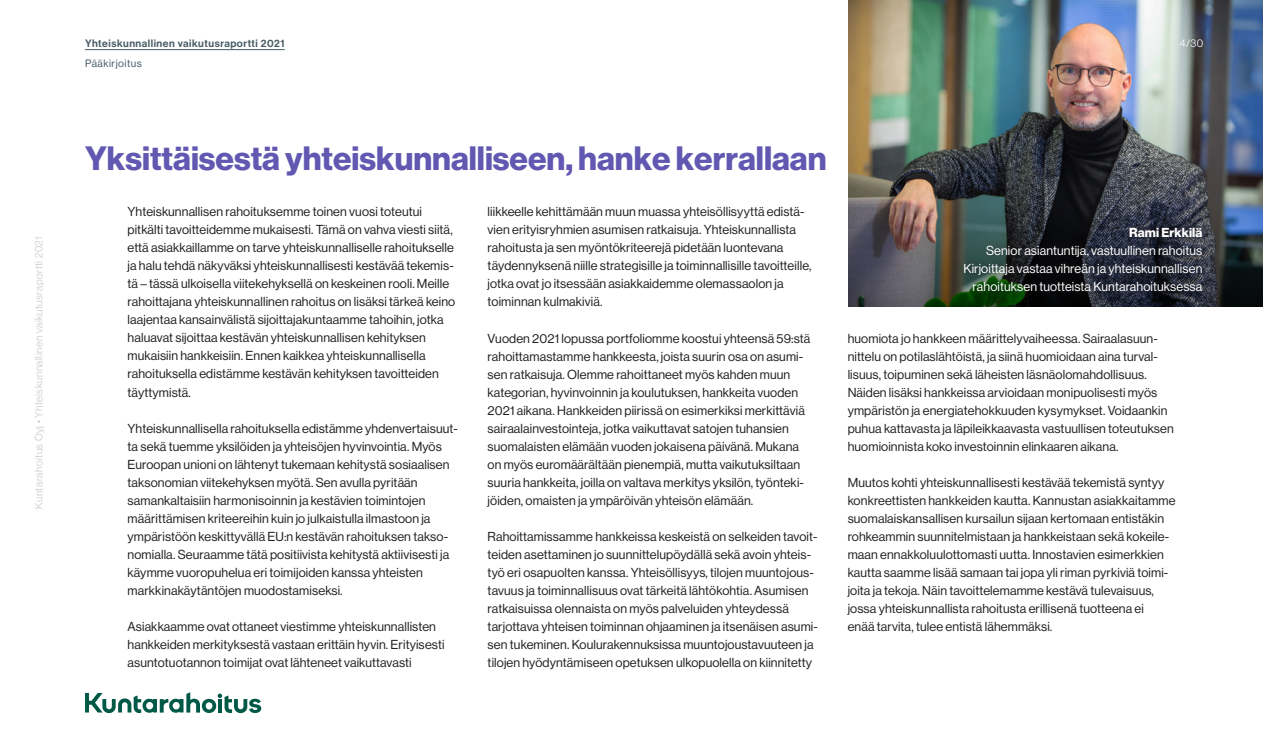
<style>
.page{position:relative;width:1263px;height:745px;background:#fff}
.page>*{position:absolute;margin:0;border:0;box-sizing:border-box;transform-origin:0 0}
.t1{font:33px "N Haas Grotesk DS Pro 75 Bd";color:#6258b1}
.t2{font:12.75px/18px "N Haas Grotesk DS Pro 55 Rg";letter-spacing:.01em;color:#231f20}
.t3{font:12.75px/18px "N Haas Grotesk DS Pro 55 Rg";letter-spacing:.01em;color:#fff;text-align:right}
.t4{font:12.75px "N Haas Grotesk DS Pro 75 Bd";letter-spacing:.01em;color:#fff}
.t5{font:10.5px "N Haas Grotesk DS Pro 45 Lt";letter-spacing:.05em;color:#c7c8ca}
.t6{font:10.5px "N Haas Grotesk DS Pro 65 Md";letter-spacing:.05em;color:#465a64}
.t7{font:10.5px "N Haas Grotesk DS Pro 55 Rg";letter-spacing:.05em;color:#465a64}
.t8{font:10.5px "N Haas Grotesk DS Pro 45 Lt";color:#fff}
</style>
<div class="page">
<img style="left:848px;top:0;width:415px;height:306px">
<div style="left:956px;top:219px;width:254px;height:80px;background:#231f20;opacity:.75"></div>
<svg style="left:85px;top:692px;width:176px;height:20px"></svg>
<hr style="left:85px;top:49px;width:200px;height:1px;background:#465a64">
<p class="t5" style="left:33px;top:508px;width:274px;rotate:-90deg">Kuntarahoitus Oyj • Yhteiskunnallinen vaikutusraportti 2021</p>
<p class="t6" style="left:85px;top:37px;width:201px">Yhteiskunnallinen vaikutusraportti 2021</p>
<p class="t7" style="left:85px;top:58px;width:58px">Pääkirjoitus</p>
<p class="t8" style="left:1180px;top:37px;width:25px">4/30</p>
<h1 class="t1" style="left:85px;top:139px;width:743px">Yksittäisestä yhteiskunnalliseen, hanke kerrallaan</h1>
<p class="t2" style="left:128px;top:203px;width:329px">Yhteiskunnallisen rahoituksemme toinen vuosi toteutui pitkälti tavoitteidemme mukaisesti. Tämä on vahva viesti siitä, että asiakkaillamme on tarve yhteiskunnalliselle rahoitukselle ja halu tehdä näkyväksi yhteiskunnallisesti kestävää tekemis&shy;tä – tässä ulkoisella viitekehyksellä on keskeinen rooli. Meille rahoittajana yhteiskunnallinen rahoitus on lisäksi tärkeä keino laajentaa kansainvälistä sijoittajakuntaamme tahoihin, jotka haluavat sijoittaa kestävän yhteiskunnallisen kehityksen mukaisiin hankkeisiin. Ennen kaikkea yhteiskunnallisella rahoituksella edistämme kestävän kehityksen tavoitteiden täyttymistä.</p>
<p class="t2" style="left:128px;top:419px;width:332px">Yhteiskunnallisella rahoituksella edistämme yhdenvertaisuut&shy;ta sekä tuemme yksilöiden ja yhteisöjen hyvinvointia. Myös Euroopan unioni on lähtenyt tukemaan kehitystä sosiaalisen taksonomian viitekehyksen myötä. Sen avulla pyritään samankaltaisiin harmonisoinnin ja kestävien toimintojen määrittämisen kriteereihin kuin jo julkaistulla ilmastoon ja ympäristöön keskittyvällä EU:n kestävän rahoituksen takso&shy;nomialla. Seuraamme tätä positiivista kehitystä aktiivisesti ja käymme vuoropuhelua eri toimijoiden kanssa yhteisten markkinakäytäntöjen muodostamiseksi.</p>
<p class="t2" style="left:128px;top:617px;width:318px">Asiakkaamme ovat ottaneet viestimme yhteiskunnallisten hankkeiden merkityksestä vastaan erittäin hyvin. Erityisesti asuntotuotannon toimijat ovat lähteneet vaikuttavasti</p>
<p class="t2" style="left:488px;top:203px;width:325px">liikkeelle kehittämään muun muassa yhteisöllisyyttä edistä&shy;vien erityisryhmien asumisen ratkaisuja. Yhteiskunnallista rahoitusta ja sen myöntökriteerejä pidetään luontevana täydennyksenä niille strategisille ja toiminnallisille tavoitteille, jotka ovat jo itsessään asiakkaidemme olemassaolon ja toiminnan kulmakiviä.</p>
<p class="t2" style="left:488px;top:329px;width:324px">Vuoden 2021 lopussa portfoliomme koostui yhteensä 59:stä rahoittamastamme hankkeesta, joista suurin osa on asumi&shy;sen ratkaisuja. Olemme rahoittaneet myös kahden muun kategorian, hyvinvoinnin ja koulutuksen, hankkeita vuoden 2021 aikana. Hankkeiden piirissä on esimerkiksi merkittäviä sairaalainvestointeja, jotka vaikuttavat satojen tuhansien suomalaisten elämään vuoden jokaisena päivänä. Mukana on myös euromäärältään pienempiä, mutta vaikutuksiltaan suuria hankkeita, joilla on valtava merkitys yksilön, työnteki&shy;jöiden, omaisten ja ympäröivän yhteisön elämään.</p>
<p class="t2" style="left:488px;top:527px;width:332px">Rahoittamissamme hankkeissa keskeistä on selkeiden tavoit&shy;teiden asettaminen jo suunnittelupöydällä sekä avoin yhteis&shy;työ eri osapuolten kanssa. Yhteisöllisyys, tilojen muuntojous&shy;tavuus ja toiminnallisuus ovat tärkeitä lähtökohtia. Asumisen ratkaisuissa olennaista on myös palveluiden yhteydessä tarjottava yhteisen toiminnan ohjaaminen ja itsenäisen asumi&shy;sen tukeminen. Koulurakennuksissa muuntojoustavuuteen ja tilojen hyödyntämiseen opetuksen ulkopuolella on kiinnitetty</p>
<p class="t4" style="left:1129px;top:225px;width:75px">Rami Erkkilä</p>
<p class="t3" style="left:963px;top:241px;width:241px">Senior asiantuntija, vastuullinen rahoitus<br>Kirjoittaja vastaa vihreän ja yhteiskunnallisen rahoituksen tuotteista Kuntarahoituksessa</p>
<p class="t2" style="left:848px;top:329px;width:328px">huomiota jo hankkeen määrittelyvaiheessa. Sairaalasuun&shy;nittelu on potilaslähtöistä, ja siinä huomioidaan aina turval&shy;lisuus, toipuminen sekä läheisten läsnäolomahdollisuus.<br>Näiden lisäksi hankkeissa arvioidaan monipuolisesti myös ympäristön ja energiatehokkuuden kysymykset. Voidaankin puhua kattavasta ja läpileikkaavasta vastuullisen toteutuksen huomioinnista koko investoinnin elinkaaren aikana.</p>
<p class="t2" style="left:848px;top:473px;width:329px">Muutos kohti yhteiskunnallisesti kestävää tekemistä syntyy konkreettisten hankkeiden kautta. Kannustan asiakkaitamme suomalaiskansallisen kursailun sijaan kertomaan entistäkin rohkeammin suunnitelmistaan ja hankkeistaan sekä kokeile&shy;maan ennakkoluulottomasti uutta. Innostavien esimerkkien kautta saamme lisää samaan tai jopa yli riman pyrkiviä toimi&shy;joita ja tekoja. Näin tavoittelemamme kestävä tulevaisuus, jossa yhteiskunnallista rahoitusta erillisenä tuotteena ei<br>enää tarvita, tulee entistä lähemmäksi.</p>
</div>
